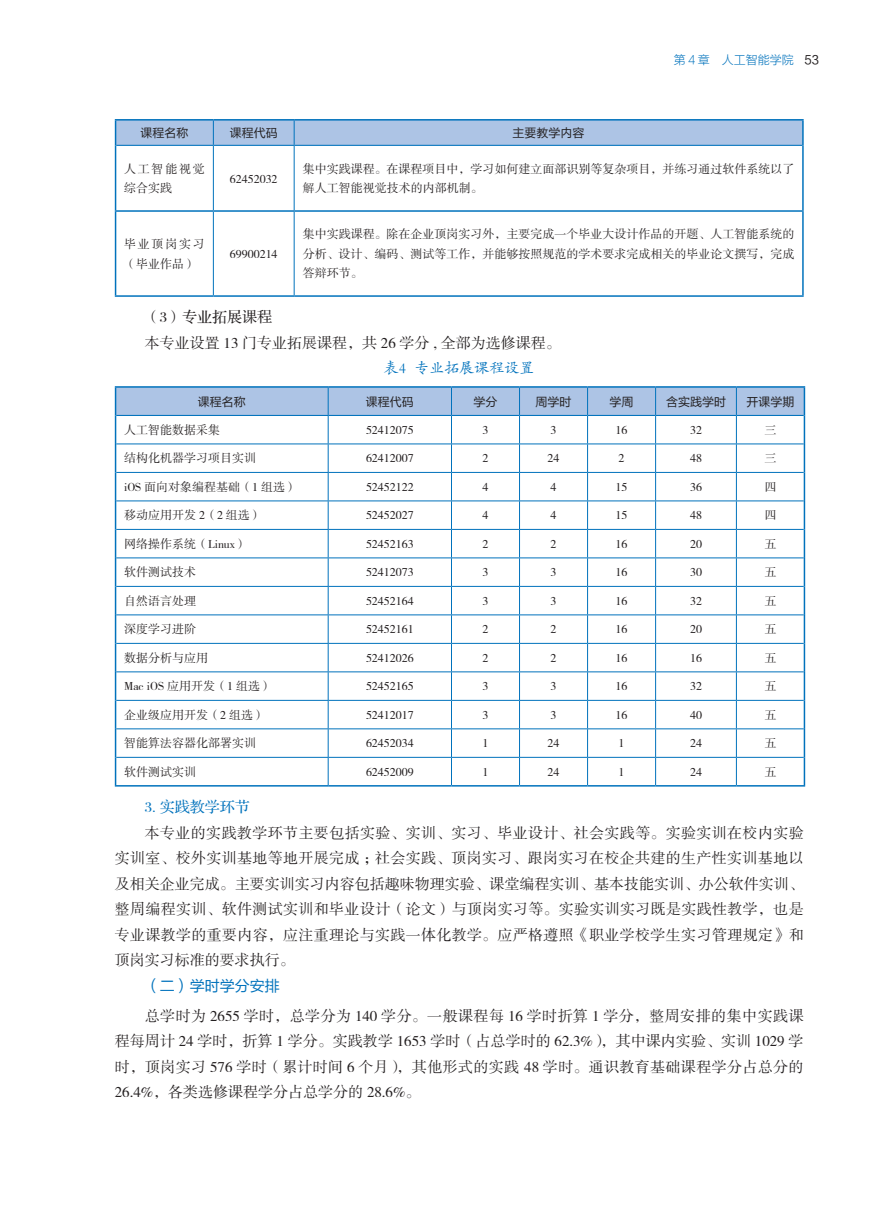
<style>
.page{position:relative;width:893px;height:1212px;background:#fff}
.page>*{position:absolute;margin:0;border:0;box-sizing:border-box;transform-origin:0 0}
.内正文{font:15px/25.5px "FZSSK GBK1 0";letter-spacing:.02em;color:#231f20;text-align:justify}
.内正文-2{font:15px "FZSSK GBK1 0";color:#231f20}
.表格编号标题{font:15px "FZKTK GBK1 0";color:#0072bc}
.五级标题{font:15px "FZS3 K GBK1 0";color:#231f20}
.三级标题ok{font:15px "FZLTHK GBK1 0";color:#0072bc}
.四级标题{font:15px "FZS3 K GBK1 0";color:#0072bc}
.表格内文{font:12px/19.5px "FZSSK GBK1 0";color:#231f20}
.表格栏目{font:12px "FZLTHK GBK1 0";color:#231f20}
.表格内文-2{font:12px/19.5px "FZSSK GBK1 0";letter-spacing:.145em;color:#231f20}
.t1{font:12px "FZLTKHK GBK1 0";color:#0072bc}
.s1{font-family:"FZLTHK GBK1 0";color:#231f20}
</style>
<div class="page">
<hr style="left:115px;top:119px;width:98px;height:2px;background:#0072bc">
<hr style="left:213px;top:119px;width:81px;height:2px;background:#0072bc">
<hr style="left:294px;top:119px;width:510px;height:2px;background:#0072bc">
<hr style="left:802px;top:121px;width:2px;height:24px;background:#0072bc">
<hr style="left:115px;top:145px;width:1px;height:65px;background:#0072bc">
<hr style="left:802px;top:145px;width:2px;height:65px;background:#0072bc">
<hr style="left:115px;top:210px;width:98px;height:2px;background:#0072bc">
<hr style="left:115px;top:212px;width:1px;height:83px;background:#0072bc">
<hr style="left:213px;top:210px;width:81px;height:2px;background:#0072bc">
<hr style="left:294px;top:210px;width:510px;height:2px;background:#0072bc">
<hr style="left:802px;top:212px;width:2px;height:83px;background:#0072bc">
<hr style="left:115px;top:295px;width:98px;height:2px;background:#0072bc">
<hr style="left:213px;top:295px;width:81px;height:2px;background:#0072bc">
<hr style="left:294px;top:295px;width:510px;height:2px;background:#0072bc">
<svg style="left:115px;top:120px;width:688px;height:25px;background:#a6c0e3"></svg>
<hr style="left:213px;top:146px;width:1px;height:64px;background:#0072bc">
<hr style="left:294px;top:146px;width:1px;height:64px;background:#0072bc">
<hr style="left:213px;top:212px;width:1px;height:83px;background:#0072bc">
<hr style="left:294px;top:212px;width:1px;height:83px;background:#0072bc">
<hr style="left:116px;top:145px;width:97px;height:1px;background:#0072bc">
<hr style="left:213px;top:145px;width:81px;height:1px;background:#0072bc">
<hr style="left:294px;top:145px;width:508px;height:1px;background:#0072bc">
<hr style="left:115px;top:386px;width:213px;height:2px;background:#0072bc">
<hr style="left:328px;top:386px;width:123px;height:2px;background:#0072bc">
<hr style="left:451px;top:386px;width:68px;height:2px;background:#0072bc">
<hr style="left:519px;top:386px;width:69px;height:2px;background:#0072bc">
<hr style="left:588px;top:386px;width:68px;height:2px;background:#0072bc">
<hr style="left:656px;top:386px;width:80px;height:2px;background:#0072bc">
<hr style="left:736px;top:386px;width:69px;height:2px;background:#0072bc">
<svg style="left:115px;top:387px;width:690px;height:398px"></svg>
<hr style="left:115px;top:785px;width:213px;height:1px;background:#0072bc">
<hr style="left:328px;top:785px;width:123px;height:1px;background:#0072bc">
<hr style="left:451px;top:785px;width:68px;height:1px;background:#0072bc">
<hr style="left:519px;top:785px;width:69px;height:1px;background:#0072bc">
<hr style="left:588px;top:785px;width:68px;height:1px;background:#0072bc">
<hr style="left:656px;top:785px;width:80px;height:1px;background:#0072bc">
<hr style="left:736px;top:785px;width:69px;height:1px;background:#0072bc">
<p class="t1" style="left:674px;top:53px;width:146px">第４章　人工智能学院 <span class="s1">53</span></p>
<p class="表格栏目" style="left:140px;top:126px;width:49px">课程名称</p>
<p class="表格栏目" style="left:230px;top:126px;width:49px">课程代码</p>
<p class="表格栏目" style="left:513px;top:126px;width:73px">主要教学内容</p>
<p class="表格内文-2" style="left:124px;top:160px;width:82px">人工智能视觉综合实践</p>
<p class="表格内文" style="left:230px;top:169px;width:49px">62452032</p>
<p class="表格内文" style="left:303px;top:160px;width:493px">集中实践课程。在课程项目中，学习如何建立面部识别等复杂项目，并练习通过软件系统以了解人工智能视觉技术的内部机制。</p>
<p class="表格内文-2" style="left:124px;top:235px;width:82px">毕业顶岗实习（毕业作品）</p>
<p class="表格内文" style="left:230px;top:245px;width:49px">69900214</p>
<p class="表格内文" style="left:303px;top:225px;width:493px;text-align:justify">集中实践课程。除在企业顶岗实习外，主要完成一个毕业大设计作品的开题、人工智能系统的分析、设计、编码、测试等工作，并能够按照规范的学术要求完成相关的毕业论文撰写，完成答辩环节。</p>
<p class="五级标题" style="left:145px;top:309px;width:129px">（3）专业拓展课程</p>
<p class="内正文-2" style="left:145px;top:335px;width:417px">本专业设置 13 门专业拓展课程，共 26 学分 , 全部为选修课程。</p>
<p class="表格编号标题" style="left:384px;top:360px;width:152px">表4 专业拓展课程设置</p>
<p class="表格栏目" style="left:198px;top:395px;width:49px">课程名称</p>
<p class="表格栏目" style="left:366px;top:395px;width:50px">课程代码</p>
<p class="表格栏目" style="left:473px;top:395px;width:25px">学分</p>
<p class="表格栏目" style="left:536px;top:395px;width:37px">周学时</p>
<p class="表格栏目" style="left:610px;top:395px;width:25px">学周</p>
<p class="表格栏目" style="left:666px;top:395px;width:61px">含实践学时</p>
<p class="表格栏目" style="left:746px;top:395px;width:49px">开课学期</p>
<p class="表格内文" style="left:124px;top:421px;width:97px">人工智能数据采集</p>
<p class="表格内文" style="left:366px;top:421px;width:49px">52412075</p>
<p class="表格内文" style="left:482px;top:421px;width:7px">3</p>
<p class="表格内文" style="left:551px;top:421px;width:7px">3</p>
<p class="表格内文" style="left:616px;top:421px;width:13px">16</p>
<p class="表格内文" style="left:690px;top:421px;width:13px">32</p>
<p class="表格内文" style="left:764px;top:421px;width:14px">三</p>
<p class="表格内文" style="left:124px;top:449px;width:133px">结构化机器学习项目实训</p>
<p class="表格内文" style="left:366px;top:449px;width:49px">62412007</p>
<p class="表格内文" style="left:482px;top:449px;width:7px">2</p>
<p class="表格内文" style="left:548px;top:449px;width:13px">24</p>
<p class="表格内文" style="left:619px;top:449px;width:7px">2</p>
<p class="表格内文" style="left:690px;top:449px;width:13px">48</p>
<p class="表格内文" style="left:764px;top:449px;width:14px">三</p>
<p class="表格内文" style="left:124px;top:478px;width:175px">iOS 面向对象编程基础（1 组选）</p>
<p class="表格内文" style="left:366px;top:478px;width:49px">52452122</p>
<p class="表格内文" style="left:482px;top:478px;width:7px">4</p>
<p class="表格内文" style="left:551px;top:478px;width:7px">4</p>
<p class="表格内文" style="left:616px;top:478px;width:13px">15</p>
<p class="表格内文" style="left:690px;top:478px;width:13px">36</p>
<p class="表格内文" style="left:764px;top:478px;width:14px">四</p>
<p class="表格内文" style="left:124px;top:506px;width:139px">移动应用开发 2（2 组选）</p>
<p class="表格内文" style="left:366px;top:506px;width:49px">52452027</p>
<p class="表格内文" style="left:482px;top:506px;width:7px">4</p>
<p class="表格内文" style="left:551px;top:506px;width:7px">4</p>
<p class="表格内文" style="left:616px;top:506px;width:13px">15</p>
<p class="表格内文" style="left:690px;top:506px;width:13px">48</p>
<p class="表格内文" style="left:764px;top:506px;width:14px">四</p>
<p class="表格内文" style="left:124px;top:535px;width:125px">网络操作系统（Linux）</p>
<p class="表格内文" style="left:366px;top:535px;width:49px">52452163</p>
<p class="表格内文" style="left:482px;top:535px;width:7px">2</p>
<p class="表格内文" style="left:551px;top:535px;width:7px">2</p>
<p class="表格内文" style="left:616px;top:535px;width:13px">16</p>
<p class="表格内文" style="left:690px;top:535px;width:13px">20</p>
<p class="表格内文" style="left:764px;top:535px;width:14px">五</p>
<p class="表格内文" style="left:124px;top:563px;width:73px">软件测试技术</p>
<p class="表格内文" style="left:366px;top:563px;width:49px">52412073</p>
<p class="表格内文" style="left:482px;top:563px;width:7px">3</p>
<p class="表格内文" style="left:551px;top:563px;width:7px">3</p>
<p class="表格内文" style="left:616px;top:563px;width:13px">16</p>
<p class="表格内文" style="left:690px;top:563px;width:13px">30</p>
<p class="表格内文" style="left:764px;top:563px;width:14px">五</p>
<p class="表格内文" style="left:124px;top:592px;width:73px">自然语言处理</p>
<p class="表格内文" style="left:366px;top:592px;width:49px">52452164</p>
<p class="表格内文" style="left:482px;top:592px;width:7px">3</p>
<p class="表格内文" style="left:551px;top:592px;width:7px">3</p>
<p class="表格内文" style="left:616px;top:592px;width:13px">16</p>
<p class="表格内文" style="left:690px;top:592px;width:13px">32</p>
<p class="表格内文" style="left:764px;top:592px;width:14px">五</p>
<p class="表格内文" style="left:124px;top:620px;width:73px">深度学习进阶</p>
<p class="表格内文" style="left:366px;top:620px;width:49px">52452161</p>
<p class="表格内文" style="left:482px;top:620px;width:7px">2</p>
<p class="表格内文" style="left:551px;top:620px;width:7px">2</p>
<p class="表格内文" style="left:616px;top:620px;width:13px">16</p>
<p class="表格内文" style="left:690px;top:620px;width:13px">20</p>
<p class="表格内文" style="left:764px;top:620px;width:14px">五</p>
<p class="表格内文" style="left:124px;top:649px;width:85px">数据分析与应用</p>
<p class="表格内文" style="left:366px;top:649px;width:49px">52412026</p>
<p class="表格内文" style="left:482px;top:649px;width:7px">2</p>
<p class="表格内文" style="left:551px;top:649px;width:7px">2</p>
<p class="表格内文" style="left:616px;top:649px;width:13px">16</p>
<p class="表格内文" style="left:690px;top:649px;width:13px">16</p>
<p class="表格内文" style="left:764px;top:649px;width:14px">五</p>
<p class="表格内文" style="left:124px;top:677px;width:149px">Mac iOS 应用开发（1 组选）</p>
<p class="表格内文" style="left:366px;top:677px;width:49px">52452165</p>
<p class="表格内文" style="left:482px;top:677px;width:7px">3</p>
<p class="表格内文" style="left:551px;top:677px;width:7px">3</p>
<p class="表格内文" style="left:616px;top:677px;width:13px">16</p>
<p class="表格内文" style="left:690px;top:677px;width:13px">32</p>
<p class="表格内文" style="left:764px;top:677px;width:14px">五</p>
<p class="表格内文" style="left:124px;top:706px;width:142px">企业级应用开发（2 组选）</p>
<p class="表格内文" style="left:366px;top:706px;width:49px">52412017</p>
<p class="表格内文" style="left:482px;top:706px;width:7px">3</p>
<p class="表格内文" style="left:551px;top:706px;width:7px">3</p>
<p class="表格内文" style="left:616px;top:706px;width:13px">16</p>
<p class="表格内文" style="left:690px;top:706px;width:13px">40</p>
<p class="表格内文" style="left:764px;top:706px;width:14px">五</p>
<p class="表格内文" style="left:124px;top:734px;width:133px">智能算法容器化部署实训</p>
<p class="表格内文" style="left:366px;top:734px;width:49px">62452034</p>
<p class="表格内文" style="left:482px;top:734px;width:7px">1</p>
<p class="表格内文" style="left:548px;top:734px;width:13px">24</p>
<p class="表格内文" style="left:619px;top:734px;width:7px">1</p>
<p class="表格内文" style="left:690px;top:734px;width:13px">24</p>
<p class="表格内文" style="left:764px;top:734px;width:14px">五</p>
<p class="表格内文" style="left:124px;top:763px;width:73px">软件测试实训</p>
<p class="表格内文" style="left:366px;top:763px;width:49px">62452009</p>
<p class="表格内文" style="left:482px;top:763px;width:7px">1</p>
<p class="表格内文" style="left:548px;top:763px;width:13px">24</p>
<p class="表格内文" style="left:619px;top:763px;width:7px">1</p>
<p class="表格内文" style="left:690px;top:763px;width:13px">24</p>
<p class="表格内文" style="left:764px;top:763px;width:14px">五</p>
<p class="四级标题" style="left:145px;top:799px;width:106px">3. 实践教学环节</p>
<p class="内正文" style="left:115px;top:821px;width:690px;text-indent:30px">本专业的实践教学环节主要包括实验、实训、实习、毕业设计、社会实践等。实验实训在校内实验实训室、校外实训基地等地开展完成；社会实践、顶岗实习、跟岗实习在校企共建的生产性实训基地以及相关企业完成。主要实训实习内容包括趣味物理实验、课堂编程实训、基本技能实训、办公软件实训、整周编程实训、软件测试实训和毕业设计（论文）与顶岗实习等。实验实训实习既是实践性教学，也是专业课教学的重要内容，应注重理论与实践一体化教学。应严格遵照《职业学校学生实习管理规定》和顶岗实习标准的要求执行。</p>
<p class="三级标题ok" style="left:145px;top:977px;width:136px">（二）学时学分安排</p>
<p class="内正文" style="left:115px;top:1004px;width:690px;text-indent:30px">总学时为 2655 学时，总学分为 140 学分。一般课程每 16 学时折算 1 学分，整周安排的集中实践课程每周计 24 学时，折算 1 学分。实践教学 1653 学时（占总学时的 62.3%），其中课内实验、实训 1029 学时，顶岗实习 576 学时（累计时间 6 个月），其他形式的实践 48 学时。通识教育基础课程学分占总分的26.4%，各类选修课程学分占总学分的 28.6%。</p>
</div>
